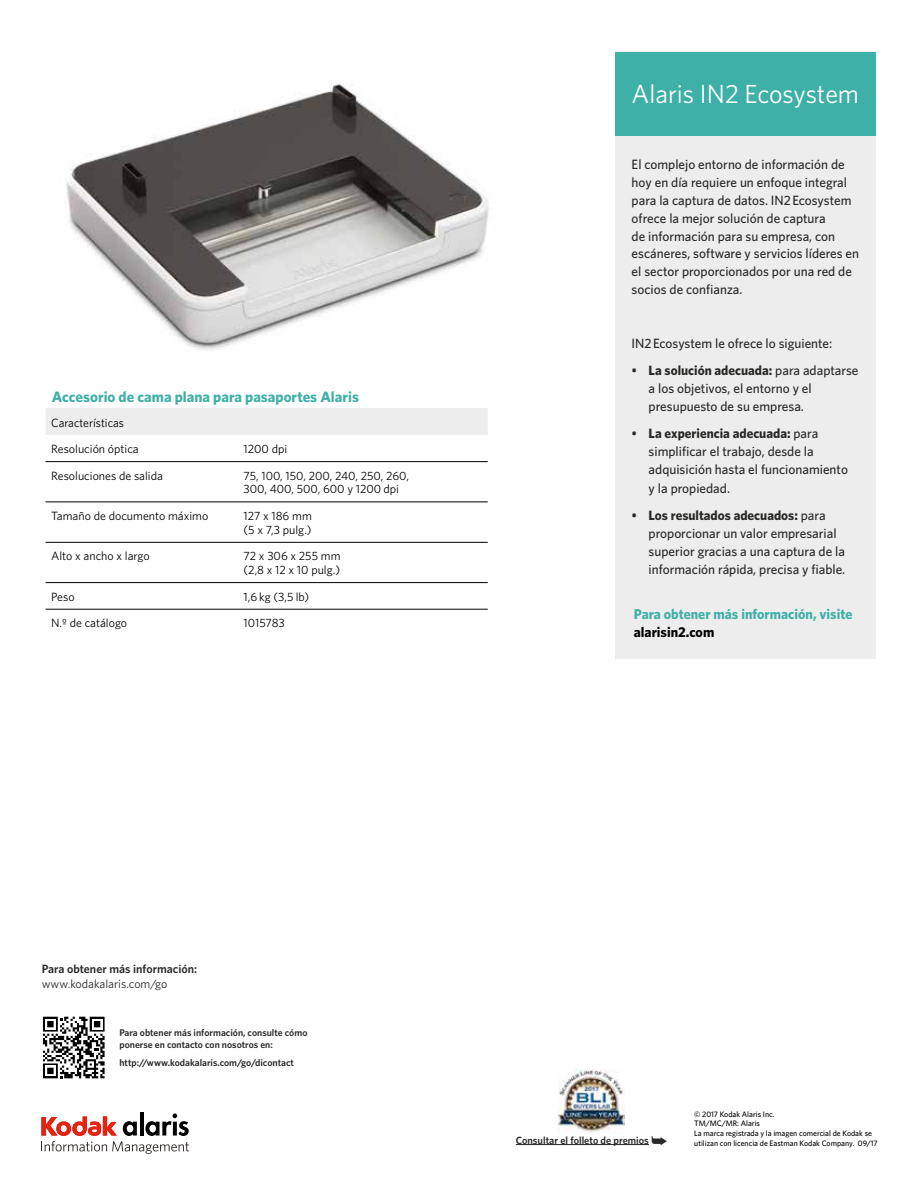
<style>
.page{position:relative;width:918px;height:1188px;background:#fff}
.page>*{position:absolute;margin:0;border:0;box-sizing:border-box;transform-origin:0 0}
.t1{font:26.25px "Whitney";color:#fff}
.t2{font:700 15px "Whitney";color:#3fb0a8}
.t3{font:700 14.25px "Whitney";color:#3fb0a8}
.t4{font:700 14.25px "Whitney";color:#000}
.t5{font:500 13.5px/18px "Whitney";color:#282827}
.t6{font:12px/13.6px "Whitney";color:#000}
.t7{font:600 12px "Whitney K";color:#282827}
.t8{font:12px "Whitney K";color:#282827}
.t9{font:600 10.5px "Whitney";color:#282827}
.t10{font:600 9.75px/11.7px "Whitney K";color:#282827}
.t11{font:500 7.95px/9.8px "Whitney";color:#000}
.s1{font-weight:700}
</style>
<div class="page">
<img style="left:66px;top:83px;width:423px;height:267px">
<hr style="left:140px;top:1112px;width:4px;height:24px;background:#000">
<svg style="left:41px;top:1113px;width:148px;height:41px"></svg>
<div style="left:46px;top:408px;width:442px;height:27px;background:#ededed"></div>
<hr style="left:46px;top:461px;width:192px;height:1px;background:#000">
<hr style="left:238px;top:461px;width:250px;height:1px;background:#000">
<hr style="left:46px;top:502px;width:192px;height:1px;background:#000">
<hr style="left:238px;top:502px;width:250px;height:1px;background:#000">
<hr style="left:46px;top:542px;width:192px;height:1px;background:#000">
<hr style="left:238px;top:542px;width:250px;height:1px;background:#000">
<hr style="left:46px;top:582px;width:192px;height:1px;background:#000">
<hr style="left:238px;top:582px;width:250px;height:1px;background:#000">
<hr style="left:46px;top:609px;width:192px;height:1px;background:#000">
<hr style="left:238px;top:609px;width:250px;height:1px;background:#000">
<div style="left:615px;top:52px;width:261px;height:607px;background:#ededed"></div>
<div style="left:615px;top:52px;width:261px;height:84px;background:#3fb0a8"></div>
<hr style="left:516px;top:1144px;width:133px;height:1px;background:#282827">
<img style="left:558px;top:1070px;width:67px;height:62px">
<div style="left:41px;top:1015px;width:66px;height:65px;background:linear-gradient(to bottom,#fff,#fff)"></div>
<svg style="left:43px;top:1017px;width:62px;height:61px"></svg>
<p class="t2" style="left:52px;top:387px;width:309px">Accesorio de cama plana para pasaportes Alaris</p>
<p class="t6" style="left:51px;top:415px;width:74px">Características</p>
<p class="t6" style="left:51px;top:442px;width:89px">Resolución óptica</p>
<p class="t6" style="left:244px;top:442px;width:45px">1200 dpi</p>
<p class="t6" style="left:51px;top:468px;width:113px">Resoluciones de salida</p>
<p class="t6" style="left:244px;top:468px;width:167px">75, 100, 150, 200, 240, 250, 260,<br>300, 400, 500, 600 y 1200 dpi</p>
<p class="t6" style="left:51px;top:509px;width:159px">Tamaño de documento máximo</p>
<p class="t6" style="left:244px;top:509px;width:70px">127 x 186 mm (5 x 7,3 pulg.)</p>
<p class="t6" style="left:51px;top:549px;width:100px">Alto x ancho x largo</p>
<p class="t6" style="left:244px;top:549px;width:98px">72 x 306 x 255 mm (2,8 x 12 x 10 pulg.)</p>
<p class="t6" style="left:51px;top:589px;width:25px">Peso</p>
<p class="t6" style="left:244px;top:589px;width:67px">1,6 kg (3,5 lb)</p>
<p class="t6" style="left:51px;top:616px;width:78px">N.º de catálogo</p>
<p class="t6" style="left:244px;top:616px;width:43px">1015783</p>
<h1 class="t1" style="left:632px;top:76px;width:229px">Alaris IN2 Ecosystem</h1>
<p class="t5" style="left:632px;top:155px;width:229px">El complejo entorno de información de hoy en día requiere un enfoque integral para la captura de datos. IN2 Ecosystem ofrece la mejor solución de captura<br>de información para su empresa, con escáneres, software y servicios líderes en el sector proporcionados por una red de socios de confianza.</p>
<p class="t5" style="left:632px;top:335px;width:202px">IN2 Ecosystem le ofrece lo siguiente:</p>
<p class="t5" style="left:649px;top:362px;width:211px;text-indent:-17px">• <span class="s1">La solución adecuada:</span> para adaptarse a los objetivos, el entorno y el presupuesto de su empresa.</p>
<p class="t5" style="left:649px;top:425px;width:201px;text-indent:-17px">• <span class="s1">La experiencia adecuada:</span> para simplificar el trabajo, desde la adquisición hasta el funcionamiento y la propiedad.</p>
<p class="t5" style="left:649px;top:506px;width:198px;text-indent:-17px">• <span class="s1">Los resultados adecuados:</span> para proporcionar un valor empresarial superior gracias a una captura de la información rápida, precisa y fiable.</p>
<p class="t3" style="left:634px;top:604px;width:220px">Para obtener más información, visite</p>
<p class="t4" style="left:634px;top:622px;width:82px">alarisin2.com</p>
<p class="t7" style="left:42px;top:961px;width:157px">Para obtener más información:</p>
<p class="t8" style="left:42px;top:976px;width:127px">www.kodakalaris.com/go</p>
<p class="t10" style="left:119px;top:1027px;width:190px">Para obtener más información, consulte cómo ponerse en contacto con nosotros en:</p>
<p class="t10" style="left:119px;top:1056px;width:176px">http://www.kodakalaris.com/go/dicontact</p>
<p class="t9" style="left:516px;top:1133px;width:153px">Consultar el folleto de premios ➥</p>
<p class="t11" style="left:694px;top:1109px;width:185px">© 2017 Kodak Alaris Inc.<br>TM/MC/MR: Alaris<br>La marca registrada y la imagen comercial de Kodak se utilizan con licencia de Eastman Kodak Company. 09/17</p>
</div>
